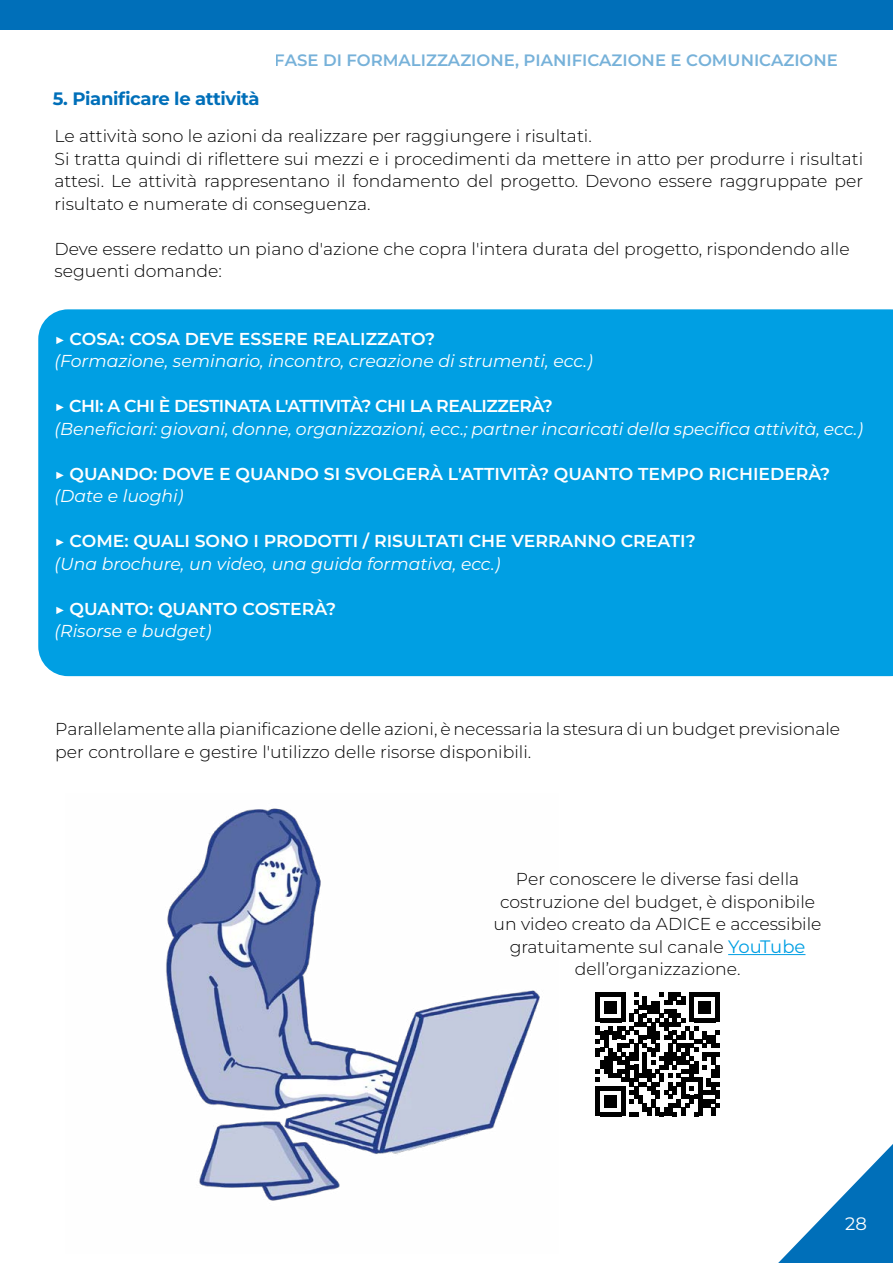
<style>
.page{position:relative;width:893px;height:1263px;background:#fff}
.page>*{position:absolute;margin:0;border:0;box-sizing:border-box;transform-origin:0 0}
.t1{font:700 18px "Montserrat";letter-spacing:-.02em;color:#006fb9}
.t2{font:18px "Montserrat";color:#fff}
.t3{font:300 17.25px/22.5px "Montserrat";color:#000}
.t4{font:italic 17.25px "Montserrat";color:#fff}
.t5{font:600 17.25px "Montserrat";color:#fff}
.t6{font:600 17.25px "Montserrat";letter-spacing:-.03em;color:#fff}
.t7{font:600 16.5px "Montserrat";color:#006fb9}
.s1{font-weight:400;font-size:18px;color:#009fe3}
</style>
<div class="page">
<svg style="left:778px;top:1144px;width:115px;height:119px"></svg>
<div style="left:0;top:0;width:893px;height:30px;background:#006fb9"></div>
<div style="left:38px;top:309px;width:855px;height:367px;background:#009fe3"></div>
<svg style="left:596px;top:992px;width:124px;height:124px"></svg>
<hr style="left:728px;top:954px;width:77px;height:1px;background:#009fe3">
<img style="left:166px;top:808px;width:374px;height:393px">
<p class="t1" style="left:53px;top:86px;width:208px">5. Pianificare le attività</p>
<p class="t7" style="left:275px;top:49px;width:565px">FASE DI FORMALIZZAZIONE, PIANIFICAZIONE E COMUNICAZIONE</p>
<p class="t3" style="left:55px;top:124px;width:810px">Le attività sono le azioni da realizzare per raggiungere i risultati.<br>Si tratta quindi di riflettere sui mezzi e i procedimenti da mettere in atto per produrre i risultati attesi. Le attività rappresentano il fondamento del progetto. Devono essere raggruppate per risultato e numerate di conseguenza.</p>
<p class="t3" style="left:55px;top:237px;width:797px">Deve essere redatto un piano d'azione che copra l'intera durata del progetto, rispondendo alle seguenti domande:</p>
<p class="t5" style="left:55px;top:327px;width:382px">▶ COSA: COSA DEVE ESSERE REALIZZATO?</p>
<p class="t4" style="left:55px;top:349px;width:540px">(Formazione, seminario, incontro, creazione di strumenti, ecc.)</p>
<p class="t6" style="left:55px;top:394px;width:500px">▶ CHI: A CHI È DESTINATA L'ATTIVITÀ? CHI LA REALIZZERÀ?</p>
<p class="t4" style="left:55px;top:417px;width:810px">(Beneficiari: giovani, donne, organizzazioni, ecc.; partner incaricati della specifica attività, ecc.)</p>
<p class="t5" style="left:55px;top:462px;width:777px">▶ QUANDO: DOVE E QUANDO SI SVOLGERÀ L'ATTIVITÀ? QUANTO TEMPO RICHIEDERÀ?</p>
<p class="t4" style="left:55px;top:484px;width:131px">(Date e luoghi)</p>
<p class="t5" style="left:55px;top:529px;width:643px">▶ COME: QUALI SONO I PRODOTTI / RISULTATI CHE VERRANNO CREATI?</p>
<p class="t4" style="left:55px;top:552px;width:447px">(Una brochure, un video, una guida formativa, ecc.)</p>
<p class="t5" style="left:55px;top:597px;width:283px">▶ QUANTO: QUANTO COSTERÀ?</p>
<p class="t4" style="left:55px;top:619px;width:159px">(Risorse e budget)</p>
<p class="t3" style="left:55px;top:717px;width:786px">Parallelamente alla pianificazione delle azioni, è necessaria la stesura di un budget previsionale per controllare e gestire l'utilizzo delle risorse disponibili.</p>
<p class="t3" style="left:494px;top:867px;width:329px;text-align:center">Per conoscere le diverse fasi della costruzione del budget, è disponibile un video creato da ADICE e accessibile gratuitamente sul canale <span class="s1">YouTube </span>dell’organizzazione.</p>
<p class="t2" style="left:845px;top:1212px;width:23px">28</p>
</div>
